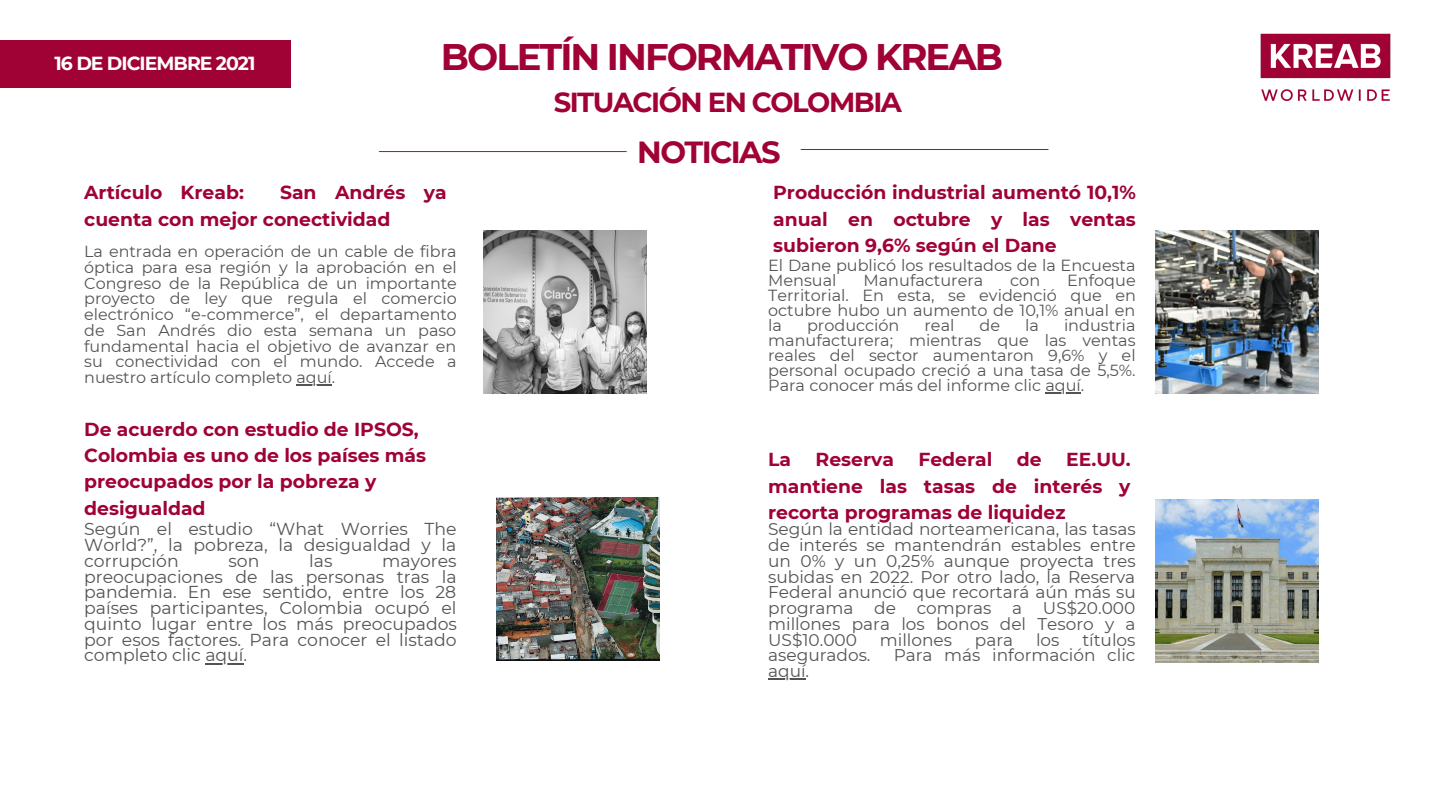
<style>
.page{position:relative;width:1440px;height:810px;background:#fff}
.page>*{position:absolute;margin:0;border:0;box-sizing:border-box;transform-origin:0 0}
.t1{font:700 36.9px "Montserrat";letter-spacing:-.055em;color:#a00235}
.t2{font:700 30.5px "Montserrat";letter-spacing:-.055em;color:#a00235}
.t3{font:700 27.5px "Montserrat";letter-spacing:-.055em;color:#a00235}
.t4{font:700 18.9px "Montserrat";letter-spacing:-.055em;color:#fff}
.t5{font:700 18.8px/26.2px "Montserrat";color:#a00235}
.t6{font:17.3px/15.8px "Montserrat";color:#545454;text-align:justify}
.t7{font:17px/15.8px "Montserrat";color:#545454;text-align:justify}
.t8{font:16.1px/15px "Montserrat";color:#545454;text-align:justify}
.t9{font:16px/15.8px "Montserrat";color:#545454;text-align:justify}
</style>
<div class="page">
<div style="left:0;top:41px;width:290px;height:47px;background:#a00235"></div>
<hr style="left:379px;top:151px;width:247px;height:1px;background:#a00235">
<hr style="left:801px;top:149px;width:247px;height:1px;background:#a00235">
<img style="left:1260px;top:33px;width:131px;height:68px">
<img style="left:497px;top:497px;width:162px;height:163px">
<img style="left:1156px;top:499px;width:162px;height:163px">
<img style="left:484px;top:231px;width:162px;height:162px">
<img style="left:1156px;top:231px;width:162px;height:162px">
<hr style="left:296px;top:385px;width:36px;height:1px;background:#545454">
<hr style="left:205px;top:663px;width:39px;height:1px;background:#545454">
<hr style="left:1045px;top:392px;width:36px;height:2px;background:#545454">
<hr style="left:768px;top:679px;width:38px;height:1px;background:#545454">
<p class="t4" style="left:55px;top:52px;width:202px">16 DE DICIEMBRE 2021</p>
<p class="t1" style="left:441px;top:34px;width:564px">BOLETÍN INFORMATIVO KREAB</p>
<p class="t3" style="left:554px;top:85px;width:350px">SITUACIÓN EN COLOMBIA</p>
<p class="t2" style="left:637px;top:133px;width:145px">NOTICIAS</p>
<p class="t5" style="left:84px;top:180px;width:364px;text-indent:196px">San Andrés ya cuenta con mejor conectividad</p>
<p class="t5" style="left:773px;top:180px;width:364px;text-align:justify">Producción industrial aumentó 10,1% anual en octubre y las ventas subieron 9,6% según el Dane</p>
<p class="t5" style="left:84px;top:180px;width:161px">Artículo Kreab:</p>
<p class="t9" style="left:84px;top:244px;width:374px">La entrada en operación de un cable de fibra óptica para esa región y la aprobación en el Congreso de la República de un importante proyecto de ley que regula el comercio electrónico “e-commerce”, el departamento de San Andrés dio esta semana un paso fundamental hacia el objetivo de avanzar en su conectividad con el mundo. Accede a nuestro artículo completo aquí.</p>
<p class="t8" style="left:768px;top:257px;width:369px">El Dane publicó los resultados de la Encuesta<br>Mensual</p>
<p class="t8" style="left:768px;top:272px;width:369px;text-indent:299px">Enfoque Territorial. En esta, se evidenció que en octubre hubo un aumento de 10,1% anual en la</p>
<p class="t8" style="left:864px;top:272px;width:121px">Manufacturera</p>
<p class="t8" style="left:1010px;top:272px;width:31px">con</p>
<p class="t8" style="left:768px;top:317px;width:369px;text-indent:296px">industria manufacturera; mientras que las ventas reales del sector aumentaron 9,6% y el personal ocupado creció a una tasa de 5,5%.<br>Para conocer más del informe clic aquí.</p>
<p class="t8" style="left:807px;top:317px;width:94px">producción</p>
<p class="t8" style="left:925px;top:317px;width:31px">real</p>
<p class="t8" style="left:980px;top:317px;width:22px">de</p>
<p class="t8" style="left:1025px;top:317px;width:15px">la</p>
<p class="t5" style="left:84px;top:416px;width:343px">De acuerdo con estudio de IPSOS,<br>Colombia es uno de los países más preocupados por la pobreza y desigualdad</p>
<p class="t6" style="left:84px;top:521px;width:374px">Según el estudio “What Worries The World?”, la pobreza, la desigualdad y la corrupción</p>
<p class="t6" style="left:229px;top:553px;width:32px">son</p>
<p class="t6" style="left:309px;top:553px;width:25px">las</p>
<p class="t6" style="left:84px;top:553px;width:374px;text-indent:298px">mayores preocupaciones de las personas tras la pandemia. En ese sentido, entre los 28 países participantes, Colombia ocupó el quinto lugar entre los más preocupados por esos factores. Para conocer el listado completo clic aquí.</p>
<p class="t5" style="left:768px;top:447px;width:24px">La</p>
<p class="t5" style="left:816px;top:447px;width:80px">Reserva</p>
<p class="t5" style="left:918px;top:447px;width:76px">Federal</p>
<p class="t5" style="left:1017px;top:447px;width:26px">de</p>
<p class="t5" style="left:768px;top:447px;width:364px;text-align:justify;text-indent:298px">EE.UU. mantiene las tasas de interés y recorta programas de liquidez</p>
<p class="t7" style="left:768px;top:521px;width:369px">Según la entidad norteamericana, las tasas de interés se mantendrán estables entre un 0% y un 0,25% aunque proyecta tres subidas en 2022. Por otro lado, la Reserva Federal anunció que recortará aún más su programa de compras a US$20.000 millones para los bonos del Tesoro y a US$10.000</p>
<p class="t7" style="left:880px;top:632px;width:74px">millones</p>
<p class="t7" style="left:975px;top:632px;width:40px">para</p>
<p class="t7" style="left:1036px;top:632px;width:25px">los</p>
<p class="t7" style="left:1082px;top:632px;width:55px">títulos</p>
<p class="t7" style="left:768px;top:647px;width:104px">asegurados.</p>
<p class="t7" style="left:894px;top:647px;width:243px">Para más información clic</p>
<p class="t7" style="left:768px;top:663px;width:43px">aquí.</p>
</div>
